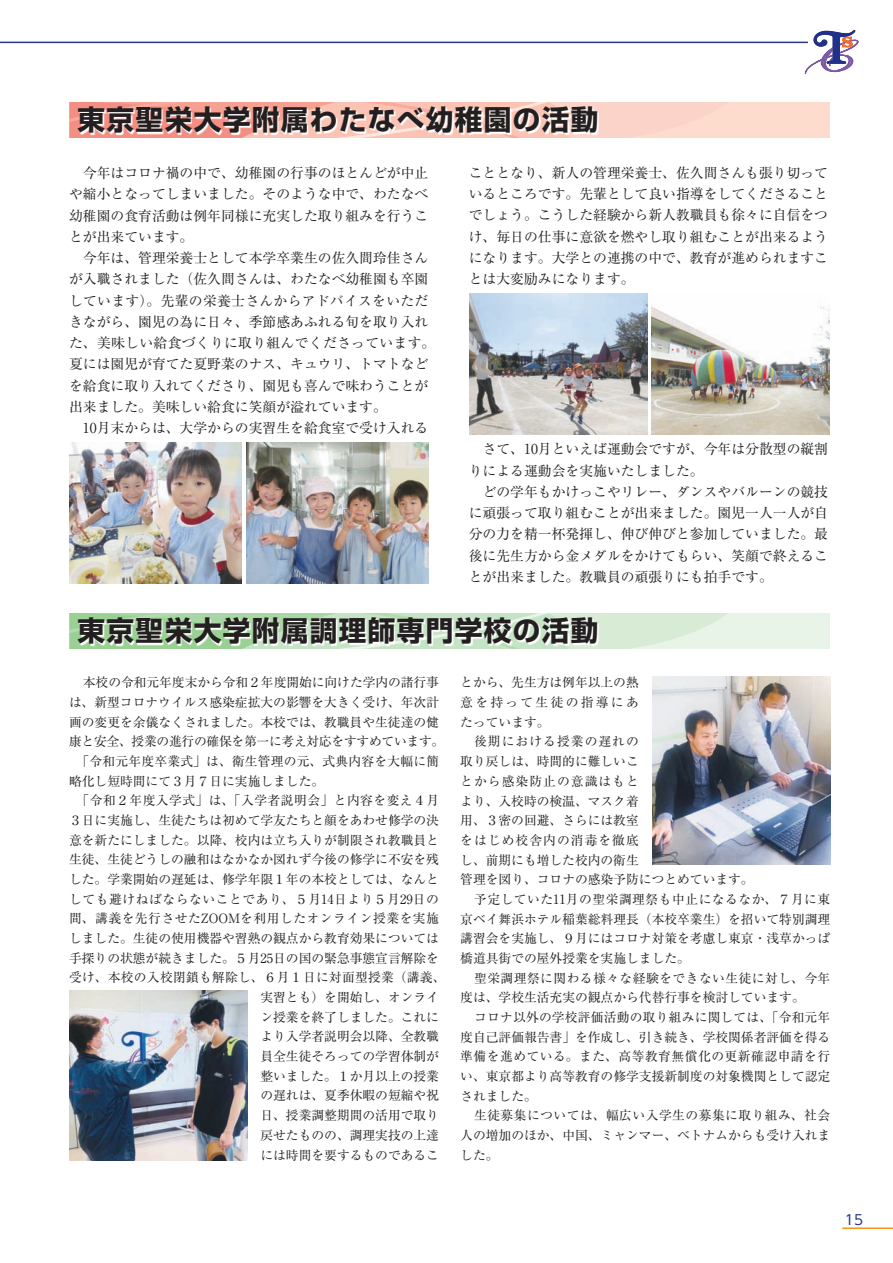
<style>
.page{position:relative;width:893px;height:1263px;background:#fff}
.page>*{position:absolute;margin:0;border:0;box-sizing:border-box;transform-origin:0 0}
.t1{font:700 27.6px "Shin Go Pr 6 N";letter-spacing:.05em;color:#231f20}
.t2{font:13.8px/21.3px "Ryumin Pr 6 N";color:#231f20;text-align:justify}
.t3{font:13.8px "UD Shin Go Pro";color:#2a388b}
.t4{font:12.75px/19.6px "Ryumin Pr 6 N";color:#231f20;text-align:justify}
.t5{font:12.75px "Ryumin Pr 6 N";letter-spacing:.04em;color:#231f20}
.t6{font:12.75px "Ryumin Pr 6 N";letter-spacing:.035em;color:#231f20}
.t7{font:12.75px "Ryumin Pr 6 N";letter-spacing:.085em;color:#231f20}
.t8{font:12.75px "Ryumin Pr 6 N";letter-spacing:-.02em;color:#231f20}
.t9{font:12.75px "Ryumin Pr 6 N";letter-spacing:.045em;color:#231f20}
.t10{font:12.75px "Ryumin Pr 6 N";letter-spacing:.02em;color:#231f20}
</style>
<div class="page">
<hr style="left:0;top:42px;width:808px;height:1px;background:#2a388b">
<hr style="left:843px;top:1227px;width:50px;height:2px;background:#f7931d">
<svg style="left:805px;top:30px;width:54px;height:44px"></svg>
<img style="left:69px;top:442px;width:173px;height:142px">
<img style="left:246px;top:442px;width:182px;height:142px">
<img style="left:470px;top:293px;width:177px;height:142px">
<img style="left:652px;top:306px;width:177px;height:129px">
<img style="left:653px;top:676px;width:177px;height:189px">
<img style="left:69px;top:990px;width:179px;height:171px">
<svg style="left:69px;top:102px;width:760px;height:35px"></svg>
<svg style="left:79px;top:107px;width:520px;height:28px"></svg>
<svg style="left:69px;top:613px;width:760px;height:35px"></svg>
<svg style="left:79px;top:618px;width:520px;height:29px"></svg>
<h1 class="t1" style="left:78px;top:98px;width:522px">東京聖栄大学附属わたなべ幼稚園の活動</h1>
<p class="t2" style="left:69px;top:161px;width:361px;text-indent:14px">今年はコロナ禍の中で、幼稚園の行事のほとんどが中止や縮小となってしまいました。そのような中で、わたなべ幼稚園の食育活動は例年同様に充実した取り組みを行うことが出来ています。</p>
<p class="t2" style="left:69px;top:246px;width:368px;text-align:left;text-indent:14px">今年は、管理栄養士として本学卒業生の佐久間玲佳さんが入職されました（佐久間さんは、わたなべ幼稚園も卒園しています）。先輩の栄養士さんからアドバイスをいただきながら、園児の為に日々、季節感あふれる旬を取り入れた、美味しい給食づくりに取り組んでくださっています。夏には園児が育てた夏野菜のナス、キュウリ、トマトなどを給食に取り入れてくださり、園児も喜んで味わうことが出来ました。美味しい給食に笑顔が溢れています。</p>
<p class="t2" style="left:83px;top:416px;width:347px">10月末からは、大学からの実習生を給食室で受け入れる</p>
<p class="t2" style="left:469px;top:161px;width:361px">こととなり、新人の管理栄養士、佐久間さんも張り切っているところです。先輩として良い指導をしてくださることでしょう。こうした経験から新人教職員も徐々に自信をつけ、毎日の仕事に意欲を燃やし取り組むことが出来るようになります。大学との連携の中で、教育が進められますことは大変励みになります。</p>
<p class="t2" style="left:469px;top:438px;width:361px;text-indent:14px">さて、10月といえば運動会ですが、今年は分散型の縦割りによる運動会を実施いたしました。</p>
<p class="t2" style="left:469px;top:480px;width:361px;text-indent:14px">どの学年もかけっこやリレー、ダンスやバルーンの競技に頑張って取り組むことが出来ました。園児一人一人が自分の力を精一杯発揮し、伸び伸びと参加していました。最後に先生方から金メダルをかけてもらい、笑顔で終えることが出来ました。教職員の頑張りにも拍手です。</p>
<h1 class="t1" style="left:78px;top:609px;width:522px">東京聖栄大学附属調理師専門学校の活動</h1>
<p class="t4" style="left:83px;top:672px;width:358px">本校の令和元年度末から令和２年度開始に向けた学内の諸行事</p>
<p class="t4" style="left:69px;top:692px;width:371px">は、新型コロナウイルス感染症拡大の影響を大きく受け、年次計</p>
<p class="t4" style="left:69px;top:711px;width:371px">画の変更を余儀なくされました。本校では、教職員や生徒達の健</p>
<p class="t8" style="left:69px;top:732px;width:377px">康と安全、授業の進行の確保を第一に考え対応をすすめています。</p>
<p class="t4" style="left:77px;top:751px;width:364px">「令和元年度卒業式」は、衛生管理の元、式典内容を大幅に簡</p>
<p class="t4" style="left:69px;top:770px;width:257px">略化し短時間にて３月７日に実施しました。</p>
<p class="t6" style="left:77px;top:791px;width:364px">「令和２年度入学式」は、「入学者説明会」と内容を変え４月</p>
<p class="t4" style="left:69px;top:810px;width:371px">３日に実施し、生徒たちは初めて学友たちと顔をあわせ修学の決</p>
<p class="t4" style="left:69px;top:829px;width:371px">意を新たにしました。以降、校内は立ち入りが制限され教職員と</p>
<p class="t4" style="left:69px;top:849px;width:371px">生徒、生徒どうしの融和はなかなか図れず今後の修学に不安を残</p>
<p class="t4" style="left:69px;top:869px;width:371px">した。学業開始の遅延は、修学年限１年の本校としては、なんと</p>
<p class="t9" style="left:69px;top:889px;width:371px">しても避けねばならないことであり、５月14日より５月29日の</p>
<p class="t5" style="left:69px;top:909px;width:371px">間、講義を先行させたZOOMを利用したオンライン授業を実施</p>
<p class="t4" style="left:69px;top:928px;width:371px">しました。生徒の使用機器や習熟の観点から教育効果については</p>
<p class="t4" style="left:69px;top:947px;width:371px">手探りの状態が続きました。５月25日の国の緊急事態宣言解除を</p>
<p class="t10" style="left:69px;top:968px;width:378px">受け、本校の入校閉鎖も解除し、６月１日に対面型授業（講義、</p>
<p class="t4" style="left:260px;top:987px;width:180px">実習とも）を開始し、オンライ</p>
<p class="t4" style="left:260px;top:1006px;width:180px">ン授業を終了しました。これに</p>
<p class="t4" style="left:260px;top:1026px;width:180px">より入学者説明会以降、全教職</p>
<p class="t4" style="left:260px;top:1046px;width:180px">員全生徒そろっての学習体制が</p>
<p class="t4" style="left:260px;top:1065px;width:180px">整いました。１か月以上の授業</p>
<p class="t4" style="left:260px;top:1085px;width:180px">の遅れは、夏季休暇の短縮や祝</p>
<p class="t4" style="left:260px;top:1105px;width:180px">日、授業調整期間の活用で取り</p>
<p class="t4" style="left:260px;top:1124px;width:180px">戻せたものの、調理実技の上達</p>
<p class="t4" style="left:260px;top:1144px;width:180px">には時間を要するものであるこ</p>
<p class="t4" style="left:460px;top:672px;width:180px">とから、先生方は例年以上の熱意を持って生徒の指導にあたっています。</p>
<p class="t7" style="left:474px;top:732px;width:166px">後期における授業の遅れの</p>
<p class="t4" style="left:460px;top:751px;width:180px">取り戻しは、時間的に難しいこ</p>
<p class="t7" style="left:460px;top:771px;width:180px">とから感染防止の意識はもと</p>
<p class="t4" style="left:460px;top:790px;width:180px">より、入校時の検温、マスク着</p>
<p class="t4" style="left:460px;top:810px;width:180px">用、３密の回避、さらには教室</p>
<p class="t7" style="left:460px;top:830px;width:180px">をはじめ校舎内の消毒を徹底</p>
<p class="t4" style="left:460px;top:849px;width:180px">し、前期にも増した校内の衛生</p>
<p class="t4" style="left:460px;top:869px;width:295px">管理を図り、コロナの感染予防につとめています。</p>
<p class="t5" style="left:474px;top:889px;width:358px">予定していた11月の聖栄調理祭も中止になるなか、７月に東</p>
<p class="t4" style="left:460px;top:908px;width:371px">京ベイ舞浜ホテル稲葉総料理長（本校卒業生）を招いて特別調理</p>
<p class="t4" style="left:460px;top:928px;width:371px">講習会を実施し、９月にはコロナ対策を考慮し東京・浅草かっぱ</p>
<p class="t4" style="left:460px;top:947px;width:231px">橋道具街での屋外授業を実施しました。</p>
<p class="t6" style="left:474px;top:968px;width:358px">聖栄調理祭に関わる様々な経験をできない生徒に対し、今年</p>
<p class="t4" style="left:460px;top:987px;width:346px">度は、学校生活充実の観点から代替行事を検討しています。</p>
<p class="t4" style="left:474px;top:1007px;width:358px">コロナ以外の学校評価活動の取り組みに関しては、「令和元年</p>
<p class="t4" style="left:460px;top:1026px;width:371px">度自己評価報告書」を作成し、引き続き、学校関係者評価を得る</p>
<p class="t5" style="left:460px;top:1046px;width:371px">準備を進めている。また、高等教育無償化の更新確認申請を行</p>
<p class="t4" style="left:460px;top:1066px;width:371px">い、東京都より高等教育の修学支援新制度の対象機関として認定</p>
<p class="t4" style="left:460px;top:1085px;width:78px">されました。</p>
<p class="t5" style="left:474px;top:1105px;width:358px">生徒募集については、幅広い入学生の募集に取り組み、社会</p>
<p class="t4" style="left:460px;top:1125px;width:371px">人の増加のほか、中国、ミャンマー、ベトナムからも受け入れま</p>
<p class="t4" style="left:460px;top:1144px;width:40px">した。</p>
<p class="t3" style="left:845px;top:1208px;width:20px">15</p>
</div>
